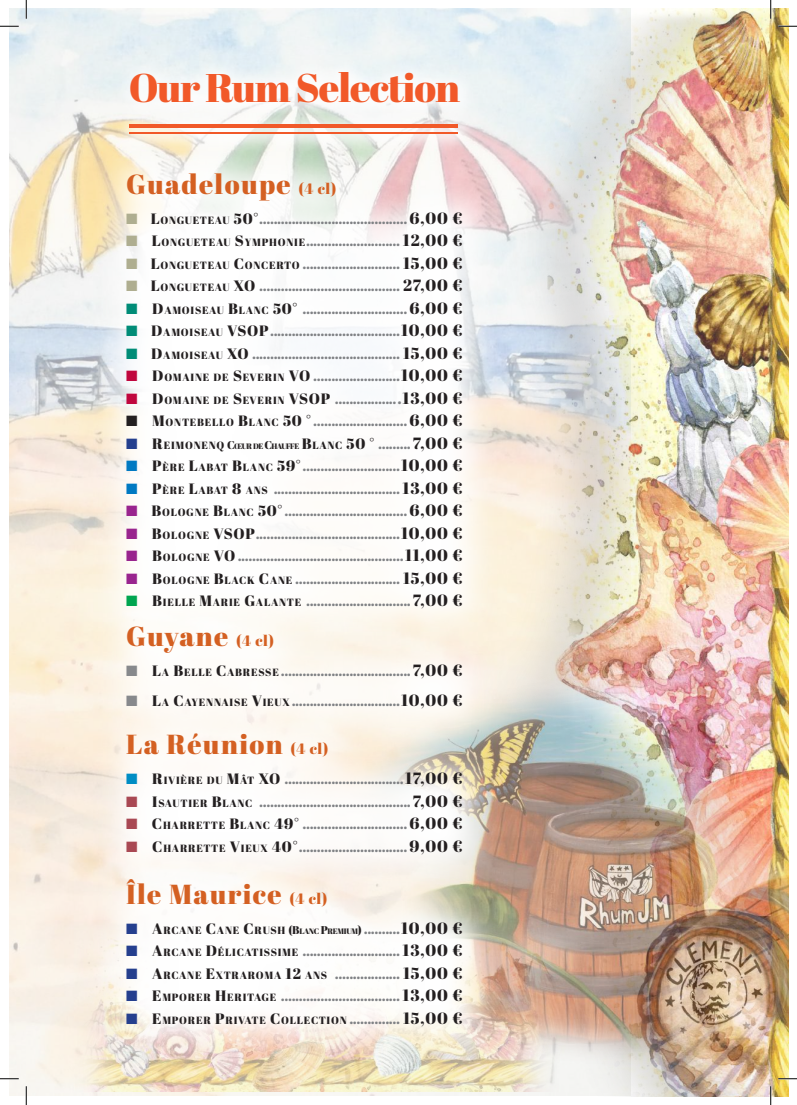
<style>
.page{position:relative;width:797px;height:1105px;background:#fff}
.page>*{position:absolute;margin:0;border:0;box-sizing:border-box;transform-origin:0 0}
.t1{font:40px "Abril Fatface";letter-spacing:-.025em;color:#f15929}
.t2{font:27.5px "Abril Fatface";letter-spacing:.05em;color:#d46022}
.t3{font:15px "Abril Fatface";letter-spacing:.045em;color:#808285}
.t4{font:10.5px "Abril Fatface";letter-spacing:.07em;color:#231f20}
.s1{font-size:15px}
.s2{color:#afae90}
.s3{color:#231f20}
.s4{font-size:10.5px;color:#231f20}
.s5{font-size:16.25px;color:#231f20}
.s6{color:#008c77}
.s7{color:#c0073e}
.s8{font-size:16.25px}
.s9{color:#253f8e}
.s10{font-size:11.25px}
.s11{font-size:7.88px}
.s12{font-size:15px;color:#808285}
.s13{color:#0079c2}
.s14{color:#99248e}
.s15{color:#00a54f}
.s16{color:#87898c}
.s17{color:#008dc4}
.s18{color:#a94853}
</style>
<div class="page">
<img style="left:9px;top:9px;width:63px;height:1086px">
<img style="left:72px;top:9px;width:716px;height:1087px">
<div style="left:114px;top:56px;width:366px;height:100px;background:#fff;opacity:.75"></div>
<hr style="left:130px;top:132px;width:328px;height:2px;background:#f15929">
<hr style="left:130px;top:124px;width:328px;height:4px;background:#f15929">
<img style="left:502px;top:620px;width:286px;height:459px">
<img style="left:75px;top:901px;width:524px;height:190px">
<svg style="left:91px;top:138px;width:411px;height:928px"></svg>
<svg style="left:0;top:25px;width:19px;height:2px"></svg>
<svg style="left:778px;top:25px;width:19px;height:2px"></svg>
<svg style="left:0;top:1078px;width:19px;height:1px"></svg>
<svg style="left:778px;top:1078px;width:19px;height:1px"></svg>
<svg style="left:25px;top:0;width:2px;height:19px"></svg>
<svg style="left:25px;top:1086px;width:2px;height:19px"></svg>
<svg style="left:770px;top:0;width:1px;height:19px"></svg>
<svg style="left:770px;top:1086px;width:1px;height:19px"></svg>
<h1 class="t1" style="left:129px;top:60px;width:333px">Our Rum Selection</h1>
<h2 class="t2" style="left:126px;top:164px;width:212px">Guadeloupe <span class="s1">(4</span> <span class="s1">cl)</span></h2>
<p class="t3" style="left:126px;top:208px;width:338px"><span class="s2">■</span> <span class="s3">L</span> <span class="s4">O NGUETEAU</span> <span class="s3">50°</span>......................................... <span class="s5">6,00 €</span></p>
<p class="t4" style="left:126px;top:235px;width:136px"><span class="s2">■</span> <span class="s1">L</span>ONGUETEAU <span class="s1">S</span>YMPHO</p>
<p class="t3" style="left:286px;top:230px;width:177px"><span class="s4">NIE</span>.......................... <span class="s5">12,00 €</span></p>
<p class="t3" style="left:126px;top:253px;width:338px"><span class="s2">■</span> <span class="s3">L</span> <span class="s4">O NGUETEAU</span> <span class="s3">C</span> <span class="s4">O NCERTO</span> ........................... <span class="s5">15,00 €</span></p>
<p class="t3" style="left:126px;top:275px;width:338px"><span class="s2">■</span> <span class="s3">L</span> <span class="s4">O NGUETEAU</span> <span class="s3">XO</span> ....................................... <span class="s5">27,00 €</span></p>
<p class="t3" style="left:126px;top:298px;width:338px"><span class="s6">■</span> <span class="s3">D</span><span class="s4">AMO IS EAU</span> <span class="s3">B</span><span class="s4">LANC</span> <span class="s3">50°</span> ............................. <span class="s5">6,00 €</span></p>
<p class="t3" style="left:126px;top:320px;width:338px"><span class="s6">■</span> <span class="s3">D</span><span class="s4">AMO IS EAU</span> <span class="s3">VSOP</span>....................................<span class="s5">10,00 €</span></p>
<p class="t3" style="left:126px;top:343px;width:338px"><span class="s6">■</span> <span class="s3">D</span><span class="s4">AMO IS EAU</span> <span class="s3">XO</span> ......................................... <span class="s5">15,00 €</span></p>
<p class="t3" style="left:126px;top:365px;width:338px"><span class="s7">■</span> <span class="s3">D</span><span class="s4">OM AINE D E</span> <span class="s3">S</span><span class="s4">EVERIN</span> <span class="s3">VO</span> ........................<span class="s5">10,00 €</span></p>
<p class="t3" style="left:126px;top:388px;width:338px"><span class="s7">■</span> <span class="s3">D</span><span class="s4">OMAINE DE</span> <span class="s3">S</span><span class="s4">EVERIN</span> <span class="s3">VSOP</span> .................<span class="s8">.</span><span class="s5">13,00 €</span></p>
<p class="t3" style="left:126px;top:410px;width:338px"><span class="s3">■ M</span><span class="s4">O NTEBELLO</span> <span class="s3">B</span><span class="s4">LANC</span> <span class="s3">50 °</span> .......................... <span class="s5">6,00 €</span></p>
<p class="t4" style="left:126px;top:437px;width:338px"><span class="s9">■</span> <span class="s1">R</span>EIMO NENQ <span class="s10">C</span><span class="s11">ŒURDE</span><span class="s10">C</span><span class="s11">HAUFFE</span> <span class="s1">B</span>LANC <span class="s1">50 °</span> <span class="s12">.........</span><span class="s8">7,00 €</span></p>
<p class="t3" style="left:126px;top:455px;width:338px"><span class="s13">■</span> <span class="s3">P</span><span class="s4">ÈRE</span> <span class="s3">L</span> <span class="s4">ABAT</span> <span class="s3">B</span><span class="s4">LANC</span> <span class="s3">59°</span>...........................<span class="s5">10,00 €</span></p>
<p class="t3" style="left:126px;top:478px;width:338px"><span class="s13">■</span> <span class="s3">P</span><span class="s4">ÈRE</span> <span class="s3">L</span> <span class="s4">ABAT</span> <span class="s3">8</span> <span class="s4">ANS</span> ................................... <span class="s5">13,00 €</span></p>
<p class="t3" style="left:126px;top:500px;width:338px"><span class="s14">■</span> <span class="s3">B</span><span class="s4">O LO GNE</span> <span class="s3">B</span><span class="s4">LANC</span> <span class="s3">50°</span>.................................. <span class="s5">6,00 €</span></p>
<p class="t3" style="left:126px;top:523px;width:338px"><span class="s14">■</span> <span class="s3">B</span><span class="s4">O LO GNE</span> <span class="s3">VSOP</span>........................................<span class="s5">10,00 €</span></p>
<p class="t3" style="left:126px;top:545px;width:338px"><span class="s14">■</span> <span class="s3">B</span><span class="s4">O LO GNE</span> <span class="s3">VO</span> ..............................................<span class="s5">11,00 €</span></p>
<p class="t3" style="left:126px;top:568px;width:338px"><span class="s14">■</span> <span class="s3">B</span><span class="s4">O LO GNE</span> <span class="s3">B</span><span class="s4">LACK</span> <span class="s3">C</span> <span class="s4">ANE</span> ............................. <span class="s5">15,00 €</span></p>
<p class="t3" style="left:126px;top:590px;width:338px"><span class="s15">■</span> <span class="s3">B</span><span class="s4">IELLE</span> <span class="s3">M</span><span class="s4">ARIE</span> <span class="s3">G</span> <span class="s4">ALANTE</span> ............................. <span class="s5">7,00 €</span></p>
<h2 class="t2" style="left:126px;top:617px;width:149px">Guyane <span class="s1">(4</span> <span class="s1">cl)</span></h2>
<p class="t3" style="left:126px;top:660px;width:338px"><span class="s16">■</span> <span class="s3">L</span> <span class="s4">A</span> <span class="s3">B</span><span class="s4">ELLE</span> <span class="s3">C</span> <span class="s4">ABRESS E</span> .................................... <span class="s5">7,00 €</span></p>
<p class="t3" style="left:126px;top:690px;width:338px"><span class="s16">■</span> <span class="s3">L</span> <span class="s4">A</span> <span class="s3">C</span> <span class="s4">AYENNAIS E</span> <span class="s3">V</span><span class="s4">IEUX</span> ..............................<span class="s5">10,00 €</span></p>
<h2 class="t2" style="left:126px;top:725px;width:204px">La Réunion <span class="s1">(4</span> <span class="s1">cl)</span></h2>
<p class="t3" style="left:126px;top:768px;width:338px"><span class="s17">■</span> <span class="s3">R</span><span class="s4">IVIÈRE DU</span> <span class="s3">M</span><span class="s4">ÂT</span> <span class="s3">XO</span> .................................<span class="s5">17,00 €</span></p>
<p class="t3" style="left:126px;top:791px;width:338px"><span class="s18">■</span> <span class="s3">I</span> <span class="s4">SAUTIER</span> <span class="s3">B</span><span class="s4">LANC</span> .......................................... <span class="s5">7,00 €</span></p>
<p class="t3" style="left:126px;top:813px;width:338px"><span class="s18">■</span> <span class="s3">C</span> <span class="s4">HARRETTE</span> <span class="s3">B</span><span class="s4">LANC</span> <span class="s3">49°</span> ............................. <span class="s5">6,00 €</span></p>
<p class="t3" style="left:126px;top:836px;width:338px"><span class="s18">■</span> <span class="s3">C</span> <span class="s4">HARRETTE</span> <span class="s3">V</span><span class="s4">IEUX</span> <span class="s3">40°</span>.............................. <span class="s5">9,00 €</span></p>
<h2 class="t2" style="left:126px;top:875px;width:203px">Île Maurice <span class="s1">(4</span> <span class="s1">cl)</span></h2>
<p class="t4" style="left:126px;top:923px;width:338px"><span class="s9">■</span> <span class="s1">A</span>RCANE <span class="s1">C</span> ANE <span class="s1">C</span> RUSH <span class="s10">(B</span><span class="s11">LANC</span> <span class="s10">P</span><span class="s11">REMIUM</span><span class="s10">)</span><span class="s12">..........</span><span class="s8">10,00 €</span></p>
<p class="t3" style="left:126px;top:940px;width:338px"><span class="s9">■</span> <span class="s3">A</span><span class="s4">RCANE</span> <span class="s3">D</span><span class="s4">ÉLICATISS IME</span> ........................... <span class="s5">13,00 €</span></p>
<p class="t3" style="left:126px;top:963px;width:338px"><span class="s9">■</span> <span class="s3">A</span><span class="s4">RCANE</span> <span class="s3">E</span><span class="s4">XTRAROMA</span> <span class="s3">12</span> <span class="s4">ANS</span> .................. <span class="s5">15,00 €</span></p>
<p class="t4" style="left:126px;top:990px;width:46px"><span class="s9">■</span> <span class="s1">E</span>MPO</p>
<p class="t3" style="left:188px;top:985px;width:276px"><span class="s4">RER</span> <span class="s3">H</span><span class="s4">ERITAGE</span> ................................. <span class="s5">13,00 €</span></p>
<p class="t4" style="left:126px;top:1013px;width:46px"><span class="s9">■</span> <span class="s1">E</span>MPO</p>
<p class="t4" style="left:188px;top:1013px;width:276px">RER <span class="s1">P</span>RIVATE <span class="s1">C</span> OLLECTION <span class="s12">..............</span> <span class="s8">15,00 €</span></p>
</div>
